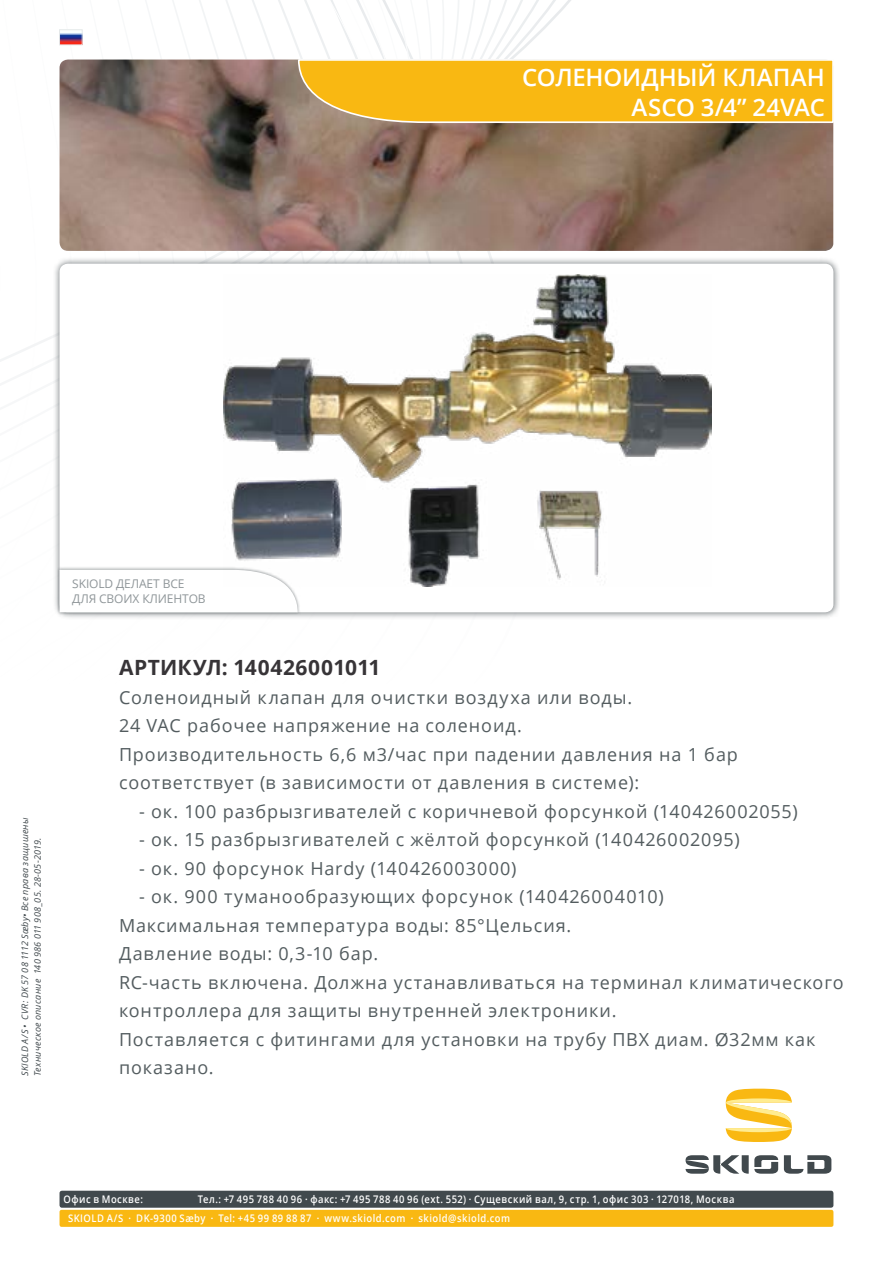
<style>
.page{position:relative;width:893px;height:1263px;background:#fff}
.page>*{position:absolute;margin:0;border:0;box-sizing:border-box;transform-origin:0 0}
.t1{font:600 24px/30px "Open Sans";letter-spacing:-.005em;color:#fff;text-align:right}
.t2{font:700 21px "Open Sans";letter-spacing:.02em;color:#373437}
.t3{font:18px/28.5px "Open Sans";letter-spacing:.05em;color:#535c5f}
.t4{font:12px/14.4px "Open Sans";letter-spacing:-.01em;color:#8f9699}
.t5{font:600 10.5px "Open Sans";letter-spacing:.055em;color:#fff;scale:.9 1}
.t6{font:italic 9px/12.8px "Open Sans";letter-spacing:.025em;color:#41494d}
</style>
<div class="page">
<svg style="left:0;top:0;width:834px;height:370px"></svg>
<div style="left:52px;top:256px;width:788px;height:363px;background:#41494d;opacity:.75"></div>
<div style="left:60px;top:264px;width:773px;height:348px;background:#fff;border-radius:9px"></div>
<div style="left:60px;top:1210px;width:773px;height:17px;background:#f9b812;border-radius:2px"></div>
<svg style="left:686px;top:1155px;width:145px;height:19px"></svg>
<svg style="left:726px;top:1089px;width:66px;height:53px"></svg>
<div style="left:60px;top:1191px;width:773px;height:17px;background:#41494d;border-radius:2px"></div>
<img style="left:60px;top:60px;width:773px;height:191px">
<svg style="left:297px;top:58px;width:537px;height:66px;background:#f3b928"></svg>
<div style="left:58px;top:567px;width:243px;height:48px;background:#41494d;opacity:.5"></div>
<svg style="left:60px;top:570px;width:238px;height:42px"></svg>
<img style="left:224px;top:275px;width:488px;height:312px">
<img style="left:61px;top:32px;width:19px;height:11px">
<div style="left:59px;top:30px;width:23px;height:15px;border:1px solid #e4e8e9"></div>
<h1 class="t1" style="left:522px;top:62px;width:304px">СОЛЕНОИДНЫЙ КЛАПАН<br>ASCO 3/4” 24VAC</h1>
<p class="t6" style="left:18px;top:1076px;width:260px;rotate:-90deg">SKIOLD A/S • CVR: DK 57 08 1112 Sæby• Все права защишены<br>Техническое описание 140 986 011 908_05. 28-05-2019.</p>
<p class="t4" style="left:72px;top:577px;width:135px">SKIOLD ДЕЛАЕТ ВСЕ<br>ДЛЯ СВОИХ КЛИЕНТОВ</p>
<p class="t2" style="left:119px;top:653px;width:263px">АРТИКУЛ: 140426001011</p>
<p class="t3" style="left:119px;top:682px;width:620px">Соленоидный клапан для очистки воздуха или воды.<br>24 VAC рабочее напряжение на соленоид.<br>Производительность 6,6 м3/час при падении давления на 1 бар соответствует (в зависимости от давления в системе):</p>
<p class="t3" style="left:139px;top:796px;width:660px">- ок. 100 разбрызгивателей с коричневой форсункой (140426002055)</p>
<p class="t3" style="left:139px;top:825px;width:602px">- ок. 15 разбрызгивателей с жёлтой форсункой (140426002095)</p>
<p class="t3" style="left:139px;top:853px;width:379px">- ок. 90 форсунок Hardy (140426003000)</p>
<p class="t3" style="left:119px;top:882px;width:726px;text-indent:20px">- ок. 900 туманообразующих форсунок (140426004010)<br>Максимальная температура воды: 85°Цельсия.<br>Давление воды: 0,3-10 бар.<br>RC-часть включена. Должна устанавливаться на терминал климатического контроллера для защиты внутренней электроники.<br>Поставляется с фитингами для установки на трубу ПВХ диам. Ø32мм как</p>
<p class="t3" style="left:119px;top:1053px;width:96px">показано.</p>
<p class="t5" style="left:63px;top:1192px;width:90px">Офис в Mocквe:</p>
<p class="t5" style="left:198px;top:1192px;width:598px">Tел.: +7 495 788 40 96 · фaкc: +7 495 788 40 96 (ext. 552) · Сущевский вал, 9, стр. 1, офис 303 · 127018, Москва</p>
<p class="t5" style="left:68px;top:1211px;width:493px">SKIOLD A/S · DK-9300 Sæby · Tel: +45 99 89 88 87 · www.skiold.com · skiold@skiold.com</p>
</div>
